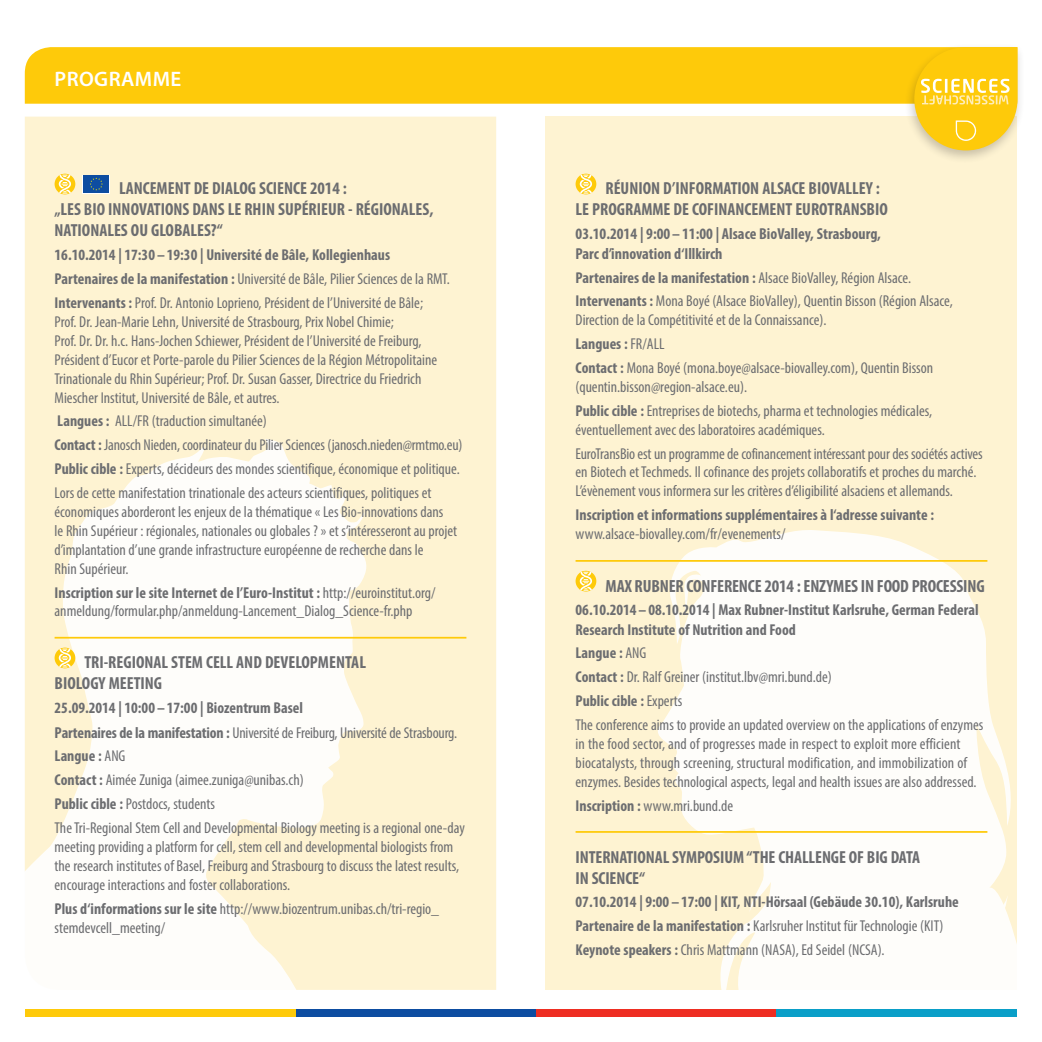
<style>
.page{position:relative;width:1042px;height:1042px;background:#fff}
.page>*{position:absolute;margin:0;border:0;box-sizing:border-box;transform-origin:0 0}
.t1{font:600 21px "Myriad Pro";letter-spacing:.02em;color:#fff}
.t2{font:700 condensed 17.68px "Myriad Pro";letter-spacing:-.01em;color:#6c6d70}
.t3{font:700 condensed 17.5px/21px "Myriad Pro";color:#6c6d70}
.t4{font:700 condensed 15.92px/19.1px "Myriad Pro";color:#6c6d70}
.t5{font:condensed 15.75px/18.9px "Myriad Pro";color:#6c6d70}
.t6{font:700 condensed 15.75px/23.8px "Myriad Pro";color:#6c6d70}
.s1{font-weight:400}
.s2{font-weight:700}
.s3{font-weight:700;font-size:15.92px}
.s4{font-size:15.75px}
</style>
<div class="page">
<div style="left:546px;top:117px;width:471px;height:873px;background:#fef3d2"></div>
<div style="left:25px;top:117px;width:471px;height:873px;background:#fef3d2"></div>
<svg style="left:658px;top:530px;width:353px;height:460px;fill:#fefdfa"></svg>
<svg style="left:936px;top:831px;width:81px;height:159px"></svg>
<svg style="left:25px;top:439px;width:342px;height:551px"></svg>
<div style="left:776px;top:1009px;width:241px;height:8px;background:#0a9fc8"></div>
<div style="left:535px;top:1009px;width:241px;height:8px;background:#ee2e22"></div>
<div style="left:295px;top:1009px;width:240px;height:8px;background:#0d4da1"></div>
<div style="left:25px;top:1009px;width:270px;height:8px;background:#feca0a"></div>
<div style="left:25px;top:47px;width:879px;height:57px;background:#feca0a"></div>
<div style="left:904px;top:42px;width:121px;height:123px;background:#231f20;opacity:.25"></div>
<svg style="left:914px;top:47px;width:103px;height:103px"></svg>
<hr style="left:55px;top:637px;width:411px;height:1px;background:#feca0a">
<div style="left:83px;top:175px;width:27px;height:18px;background:#fff"></div>
<div style="left:83px;top:175px;width:26px;height:18px;background:#0d4da1"></div>
<svg style="left:90px;top:177px;width:13px;height:13px"></svg>
<div style="left:55px;top:174px;width:20px;height:20px;background:#feca0a;border-radius:50%"></div>
<svg style="left:56px;top:174px;width:18px;height:20px"></svg>
<div style="left:55px;top:647px;width:20px;height:21px;background:#feca0a;border-radius:50%"></div>
<svg style="left:56px;top:647px;width:18px;height:21px"></svg>
<hr style="left:575px;top:560px;width:412px;height:2px;background:#feca0a">
<hr style="left:575px;top:831px;width:412px;height:2px;background:#feca0a">
<svg style="left:575px;top:174px;width:21px;height:20px"></svg>
<svg style="left:577px;top:174px;width:18px;height:20px"></svg>
<svg style="left:575px;top:571px;width:21px;height:20px"></svg>
<svg style="left:577px;top:571px;width:18px;height:20px"></svg>
<h1 class="t1" style="left:55px;top:65px;width:128px">PROGRAMME</h1>
<p class="t3" style="left:55px;top:178px;width:380px;text-indent:64px">LANCEMENT DE DIALOG SCIENCE 2014 :<br>„LES BIO INNOVATIONS DANS LE RHIN SUPÉRIEUR - RÉGIONALES,<br>NATIONALES OU GLOBALES?“</p>
<p class="t6" style="left:55px;top:243px;width:397px">16.10.2014 | 17:30–19:30 | Université de Bâle, Kollegienhaus<br>Partenaires de la manifestation : <span class="s1">Université de Bâle, Pilier Sciences de la RMT.<br></span>Intervenants : <span class="s1">Prof. Dr. Antonio Loprieno, Président de l’Université de Bâle;</span></p>
<p class="t5" style="left:55px;top:312px;width:384px">Prof. Dr. Jean-Marie Lehn, Université de Strasbourg, Prix Nobel Chimie;<br>Prof. Dr. Dr. h.c. Hans-Jochen Schiewer, Président de l’Université de Freiburg, Président d’Eucor et Porte-parole du Pilier Sciences de la Région Métropolitaine Trinationale du Rhin Supérieur; Prof. Dr. Susan Gasser, Directrice du Friedrich Miescher Institut, Université de Bâle, et autres.</p>
<p class="t5" style="left:55px;top:409px;width:409px;line-height:23.8px"><span class="s2">Langues :</span> ALL/FR (traduction simultanée)<br><span class="s2">Contact :</span> Janosch Nieden, coordinateur du Pilier Sciences (janosch.nieden@rmtmo.eu)<br><span class="s2">Public cible :</span> Experts, décideurs des mondes scientifique, économique et politique.<br>Lors de cette manifestation trinationale des acteurs scientifiques, politiques et</p>
<p class="t5" style="left:55px;top:502px;width:404px">économiques aborderont les enjeux de la thématique « Les Bio-innovations dans<br>le Rhin Supérieur : régionales, nationales ou globales ? » et s’intéresseront au projet d’implantation d’une grande infrastructure européenne de recherche dans le<br>Rhin Supérieur.</p>
<p class="t5" style="left:55px;top:583px;width:382px"><span class="s2">Inscription sur le site Internet de l’Euro-Institut :</span> http://euroinstitut.org/ anmeldung/formular.php/anmeldung-Lancement_Dialog_Science-fr.php</p>
<p class="t3" style="left:55px;top:651px;width:313px;text-indent:30px">TRI-REGIONAL STEM CELL AND DEVELOPMENTAL<br>BIOLOGY MEETING</p>
<p class="t5" style="left:55px;top:696px;width:412px;line-height:24px"><span class="s2">25.09.2014 | 10:00–17:00 | Biozentrum Basel<br></span><span class="s3">P</span><span class="s2">artenaires de la manifestation :</span> Université de Freiburg, Université de Strasbourg.<br><span class="s2">Langue :</span> ANG<br><span class="s2">Contact :</span> Aimée Zuniga (aimee.zuniga@unibas.ch)<br><span class="s2">Public cible :</span> Postdocs, students<br>The Tri-Regional Stem Cell and Developmental Biology meeting is a regional one-day</p>
<p class="t5" style="left:55px;top:837px;width:406px">meeting providing a platform for cell, stem cell and developmental biologists from the research institutes of Basel, Freiburg and Strasbourg to discuss the latest results, encourage interactions and foster collaborations.</p>
<p class="t5" style="left:55px;top:899px;width:386px"><span class="s2">Plus d‘informations sur le site</span> http://www.biozentrum.unibas.ch/tri-regio_ stemdevcell_meeting/</p>
<p class="t3" style="left:575px;top:178px;width:314px;text-indent:30px">RÉUNION D’INFORMATION ALSACE BIOVALLEY :<br>LE PROGRAMME DE COFINANCEMENT EUROTRANSBIO</p>
<p class="t4" style="left:575px;top:224px;width:307px">03.10.2014 | 9:00<span class="s4">–</span>11:00 | Alsace BioValley, Strasbourg,<br>Parc d’innovation d‘Illkirch</p>
<p class="t5" style="left:575px;top:265px;width:379px;line-height:23.8px"><span class="s2">Partenaires de la manifestation :</span> Alsace BioValley, Région Alsace.<br><span class="s2">Intervenants :</span> Mona Boyé (Alsace BioValley), Quentin Bisson (Région Alsace,</p>
<p class="t5" style="left:575px;top:308px;width:359px;line-height:23.8px">Direction de la Compétitivité et de la Connaissance).<br><span class="s2">Langues :</span> FR/ALL<br><span class="s2">Contact :</span> Mona Boyé (mona.boye@alsace-biovalley.com), Quentin Bisson</p>
<p class="t5" style="left:575px;top:375px;width:358px;line-height:23.8px">(quentin.bisson@region-alsace.eu).<br><span class="s2">Public cible :</span> Entreprises de biotechs, pharma et technologies médicales,</p>
<p class="t5" style="left:575px;top:417px;width:409px;line-height:23.8px">éventuellement avec des laboratoires académiques.<br>EuroTransBio est un programme de cofinancement intéressant pour des sociétés actives</p>
<p class="t5" style="left:575px;top:462px;width:402px">en Biotech et Techmeds. Il cofinance des projets collaboratifs et proches du marché.<br>L’évènement vous informera sur les critères d’éligibilité alsaciens et allemands.</p>
<p class="t6" style="left:575px;top:503px;width:360px">Inscription et informations supplémentaires à l‘adresse suivante :</p>
<p class="t5" style="left:575px;top:524px;width:211px">www.alsace-biovalley.com/fr/evenements/</p>
<p class="t2" style="left:605px;top:574px;width:381px">MAX RUBNER CONFERENCE 2014 : ENZYMES IN FOOD PROCESSING</p>
<p class="t6" style="left:575px;top:600px;width:404px;line-height:19.1px">06.10.2014– 08.10.2014 | Max Rubner-Institut Karlsruhe, German Federal<br>Research Institute of Nutrition and Food</p>
<p class="t5" style="left:575px;top:641px;width:409px;line-height:23.8px"><span class="s2">Langue :</span> ANG<br><span class="s2">Contact :</span> Dr. Ralf Greiner (institut.lbv@mri.bund.de)<br><span class="s2">Public cible :</span> Experts<br>The conference aims to provide an updated overview on the applications of enzymes</p>
<p class="t5" style="left:575px;top:734px;width:402px">in the food sector, and of progresses made in respect to exploit more efficient biocatalysts, through screening, structural modification, and immobilization of enzymes. Besides technological aspects, legal and health issues are also addressed.</p>
<p class="t5" style="left:575px;top:796px;width:159px"><span class="s2">Inscription :</span> www.mri.bund.de</p>
<p class="t3" style="left:575px;top:846px;width:346px">INTERNATIONAL SYMPOSIUM “THE CHALLENGE OF BIG DATA<br>IN SCIENCE“</p>
<p class="t6" style="left:575px;top:890px;width:385px">07.10.2014 | 9:00–17:00 | KIT, NTI-Hörsaal (Gebäude 30.10), Karlsruhe<br>Partenaire de la manifestation : <span class="s1">Karlsruher Institut für Technologie (KIT)<br></span>Keynote speakers : <span class="s1">Chris Mattmann (NASA), Ed Seidel (NCSA).</span></p>
</div>
